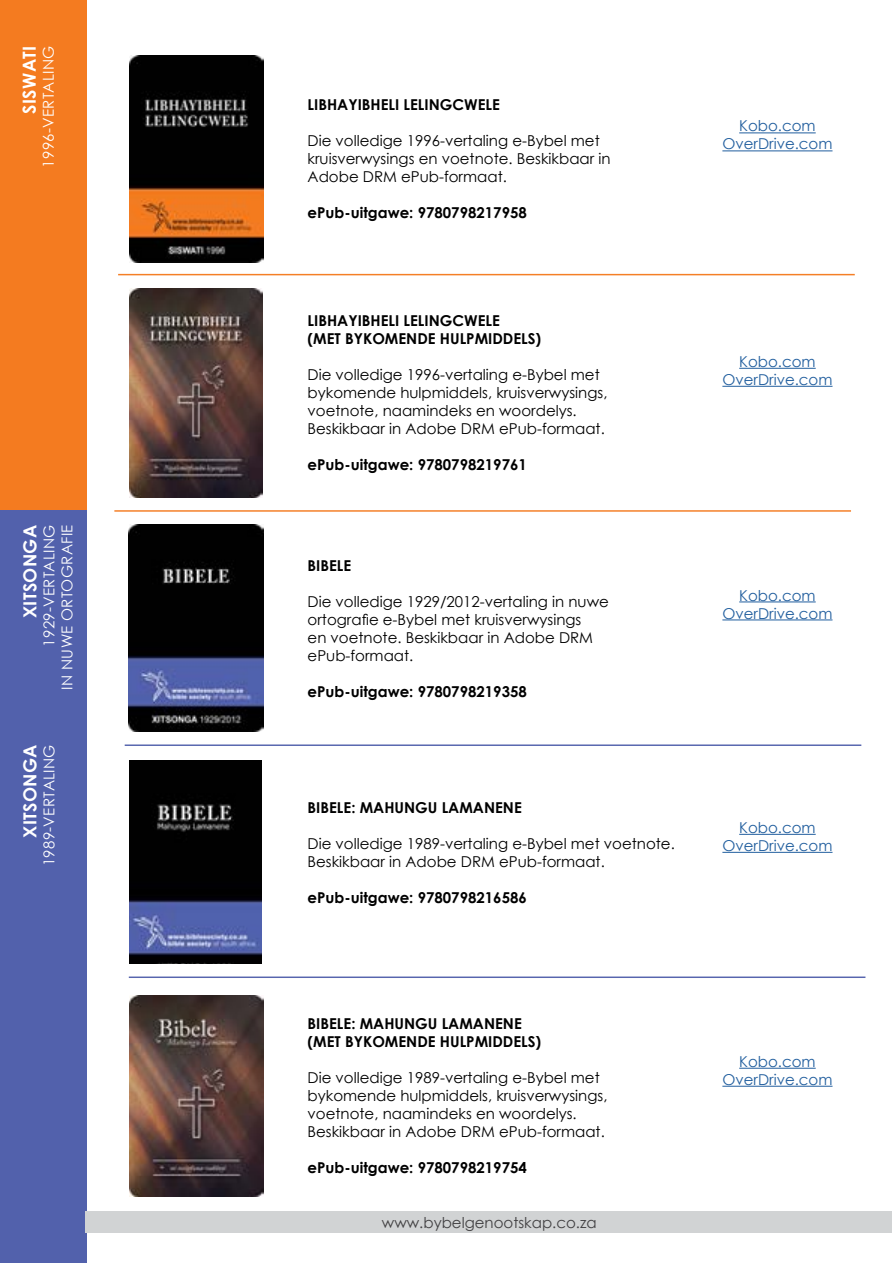
<style>
.page{position:relative;width:893px;height:1263px;background:#fff}
.page>*{position:absolute;margin:0;border:0;box-sizing:border-box;transform-origin:0 0}
.t1{font:700 18px "Century Gothic";letter-spacing:.02em;color:#fff}
.t2{font:15px/18px "Century Gothic";color:#000}
.t3{font:700 15px/18px "Century Gothic";color:#000}
.t4{font:15px/18px "Century Gothic";color:#215e9e;text-align:center}
.t5{font:15px/18px "Century Gothic";letter-spacing:.02em;color:#fff;text-align:right}
.t6{font:15px "Century Gothic";color:#414042}
</style>
<div class="page">
<div style="left:0;top:0;width:86px;height:1263px;background:#f47b20"></div>
<div style="left:0;top:510px;width:86px;height:753px;background:#5261ac"></div>
<div style="left:86px;top:1211px;width:806px;height:21px;background:#d1d3d4"></div>
<hr style="left:118px;top:274px;width:737px;height:1px;background:#f47b20">
<hr style="left:125px;top:744px;width:736px;height:2px;background:#5261ac">
<hr style="left:114px;top:510px;width:737px;height:2px;background:#f47b20">
<hr style="left:129px;top:976px;width:736px;height:2px;background:#5261ac">
<img style="left:129px;top:55px;width:135px;height:207px">
<img style="left:129px;top:288px;width:133px;height:209px">
<img style="left:129px;top:525px;width:135px;height:206px">
<img style="left:129px;top:760px;width:133px;height:203px">
<img style="left:129px;top:995px;width:135px;height:201px">
<hr style="left:739px;top:132px;width:77px;height:1px;background:#215e9e">
<hr style="left:722px;top:150px;width:110px;height:1px;background:#215e9e">
<hr style="left:739px;top:368px;width:77px;height:1px;background:#215e9e">
<hr style="left:722px;top:386px;width:110px;height:1px;background:#215e9e">
<hr style="left:739px;top:601px;width:77px;height:1px;background:#215e9e">
<hr style="left:722px;top:619px;width:110px;height:1px;background:#215e9e">
<hr style="left:739px;top:834px;width:77px;height:1px;background:#215e9e">
<hr style="left:722px;top:852px;width:110px;height:1px;background:#215e9e">
<hr style="left:739px;top:1068px;width:77px;height:1px;background:#215e9e">
<hr style="left:722px;top:1086px;width:110px;height:1px;background:#215e9e">
<p class="t1" style="left:16px;top:114px;width:70px;rotate:-90deg">SISWATI</p>
<p class="t5" style="left:39px;top:168px;width:123px;rotate:-90deg">1996-VERTALING</p>
<p class="t1" style="left:16px;top:618px;width:95px;rotate:-90deg">XITSONGA</p>
<p class="t5" style="left:40px;top:689px;width:166px;rotate:-90deg">1929-VERTALING<br>IN NUWE ORTOGRAFIE</p>
<p class="t1" style="left:16px;top:838px;width:95px;rotate:-90deg">XITSONGA</p>
<p class="t5" style="left:40px;top:866px;width:123px;rotate:-90deg">1989-VERTALING</p>
<p class="t3" style="left:308px;top:95px;width:194px">LIBHAYIBHELI LELINGCWELE</p>
<p class="t2" style="left:308px;top:132px;width:305px">Die volledige 1996-vertaling e-Bybel met kruisverwysings en voetnote. Beskikbaar in<br>Adobe DRM ePub-formaat.</p>
<p class="t3" style="left:308px;top:203px;width:221px">ePub-uitgawe: 9780798217958</p>
<p class="t3" style="left:308px;top:311px;width:235px">LIBHAYIBHELI LELINGCWELE<br>(MET BYKOMENDE HULPMIDDELS)</p>
<p class="t2" style="left:308px;top:366px;width:301px">Die volledige 1996-vertaling e-Bybel met bykomende hulpmiddels, kruisverwysings, voetnote, naamindeks en woordelys.<br>Beskikbaar in Adobe DRM ePub-formaat.</p>
<p class="t3" style="left:308px;top:455px;width:221px">ePub-uitgawe: 9780798219761</p>
<p class="t3" style="left:308px;top:555px;width:45px">BIBELE</p>
<p class="t2" style="left:308px;top:592px;width:303px">Die volledige 1929/2012-vertaling in nuwe ortografie e-Bybel met kruisverwysings<br>en voetnote. Beskikbaar in Adobe DRM ePub-formaat.</p>
<p class="t3" style="left:308px;top:681px;width:221px">ePub-uitgawe: 9780798219358</p>
<p class="t3" style="left:308px;top:798px;width:216px">BIBELE: MAHUNGU LAMANENE</p>
<p class="t2" style="left:308px;top:835px;width:369px">Die volledige 1989-vertaling e-Bybel met voetnote.<br>Beskikbaar in Adobe DRM ePub-formaat.</p>
<p class="t3" style="left:308px;top:888px;width:221px">ePub-uitgawe: 9780798216586</p>
<p class="t3" style="left:308px;top:1014px;width:235px">BIBELE: MAHUNGU LAMANENE (MET BYKOMENDE HULPMIDDELS)</p>
<p class="t2" style="left:308px;top:1069px;width:301px">Die volledige 1989-vertaling e-Bybel met bykomende hulpmiddels, kruisverwysings, voetnote, naamindeks en woordelys.<br>Beskikbaar in Adobe DRM ePub-formaat.</p>
<p class="t3" style="left:308px;top:1158px;width:221px">ePub-uitgawe: 9780798219754</p>
<p class="t6" style="left:382px;top:1212px;width:216px">www.bybelgenootskap.co.za</p>
<p class="t4" style="left:722px;top:117px;width:112px">Kobo.com<br>OverDrive.com</p>
<p class="t4" style="left:722px;top:352px;width:112px">Kobo.com<br>OverDrive.com</p>
<p class="t4" style="left:722px;top:586px;width:112px">Kobo.com<br>OverDrive.com</p>
<p class="t4" style="left:722px;top:818px;width:112px">Kobo.com<br>OverDrive.com</p>
<p class="t4" style="left:722px;top:1052px;width:112px">Kobo.com<br>OverDrive.com</p>
</div>
